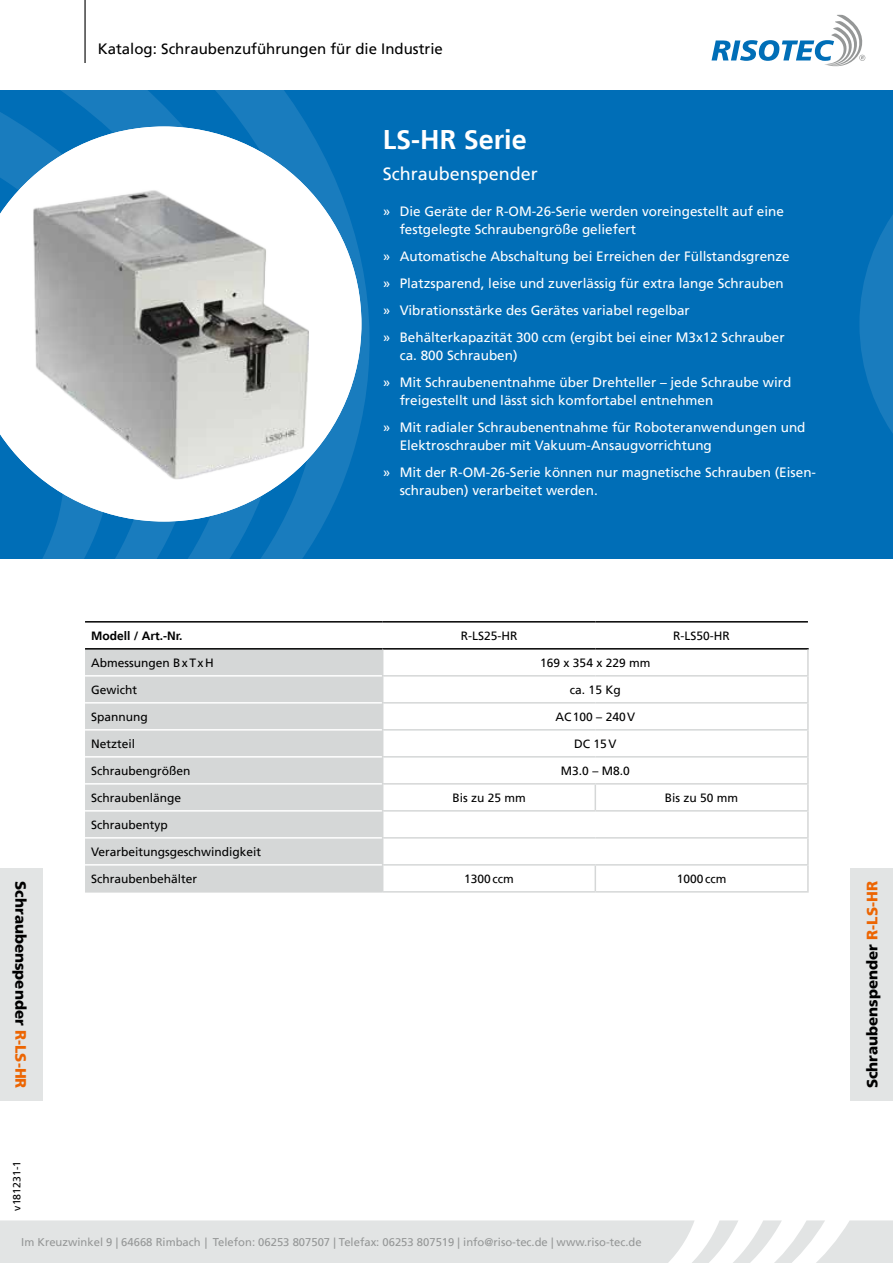
<style>
.page{position:relative;width:893px;height:1263px;background:#fff}
.page>*{position:absolute;margin:0;border:0;box-sizing:border-box;transform-origin:0 0}
.t1{font:700 27px "Frutiger LT";color:#fff}
.t2{font:18px "Frutiger LT";color:#fff}
.t3{font:900 15px "Frutiger LT";color:#000}
.t4{font:15px "Frutiger LT";color:#000}
.t5{font:13.5px/27px "Frutiger LT";color:#fff}
.t6{font:12px "Frutiger LT";color:#000}
.t7{font:700 12px "Frutiger LT";color:#000}
.t8{font:11.25px "Frutiger LT";color:#959797}
.t9{font:10.5px "Frutiger LT";color:#000}
.s1{color:#ec6502}
</style>
<div class="page">
<div style="left:0;top:90px;width:893px;height:468px;background:#006eb7"></div>
<svg style="left:0;top:90px;width:370px;height:468px"></svg>
<hr style="left:84px;top:0;width:2px;height:63px;background:#000">
<svg style="left:711px;top:15px;width:154px;height:51px"></svg>
<svg style="left:0;top:1220px;width:893px;height:43px;background:#e5e7e7"></svg>
<svg style="left:859px;top:215px;width:34px;height:218px"></svg>
<svg style="left:0;top:126px;width:361px;height:395px;fill:#fff"></svg>
<img style="left:31px;top:188px;width:278px;height:292px">
<div style="left:85px;top:650px;width:297px;height:241px;background:#d5d7d7"></div>
<hr style="left:85px;top:675px;width:297px;height:2px;background:#fff">
<hr style="left:85px;top:702px;width:297px;height:2px;background:#fff">
<hr style="left:85px;top:729px;width:297px;height:2px;background:#fff">
<hr style="left:85px;top:756px;width:297px;height:2px;background:#fff">
<hr style="left:85px;top:783px;width:297px;height:2px;background:#fff">
<hr style="left:85px;top:810px;width:297px;height:2px;background:#fff">
<hr style="left:85px;top:837px;width:297px;height:2px;background:#fff">
<hr style="left:85px;top:864px;width:297px;height:2px;background:#fff">
<hr style="left:383px;top:621px;width:212px;height:2px;background:#000">
<hr style="left:595px;top:621px;width:213px;height:2px;background:#000">
<hr style="left:383px;top:648px;width:212px;height:2px;background:#000">
<hr style="left:595px;top:648px;width:214px;height:2px;background:#000">
<hr style="left:85px;top:621px;width:298px;height:2px;background:#000">
<hr style="left:85px;top:648px;width:298px;height:2px;background:#000">
<svg style="left:595px;top:785px;width:1px;height:25px"></svg>
<svg style="left:595px;top:866px;width:1px;height:25px"></svg>
<hr style="left:807px;top:650px;width:2px;height:25px;background:#d5d7d7">
<hr style="left:382px;top:675px;width:213px;height:2px;background:#d5d7d7">
<hr style="left:595px;top:675px;width:214px;height:2px;background:#d5d7d7">
<hr style="left:807px;top:677px;width:2px;height:25px;background:#d5d7d7">
<hr style="left:382px;top:702px;width:213px;height:2px;background:#d5d7d7">
<hr style="left:595px;top:702px;width:214px;height:2px;background:#d5d7d7">
<hr style="left:807px;top:704px;width:2px;height:25px;background:#d5d7d7">
<hr style="left:382px;top:729px;width:213px;height:2px;background:#d5d7d7">
<hr style="left:595px;top:729px;width:214px;height:2px;background:#d5d7d7">
<hr style="left:807px;top:731px;width:2px;height:25px;background:#d5d7d7">
<hr style="left:382px;top:756px;width:213px;height:2px;background:#d5d7d7">
<hr style="left:595px;top:756px;width:214px;height:2px;background:#d5d7d7">
<hr style="left:807px;top:758px;width:2px;height:25px;background:#d5d7d7">
<hr style="left:382px;top:783px;width:213px;height:2px;background:#d5d7d7">
<hr style="left:595px;top:783px;width:214px;height:2px;background:#d5d7d7">
<hr style="left:807px;top:785px;width:2px;height:25px;background:#d5d7d7">
<hr style="left:382px;top:810px;width:213px;height:2px;background:#d5d7d7">
<hr style="left:595px;top:810px;width:214px;height:2px;background:#d5d7d7">
<hr style="left:807px;top:812px;width:2px;height:25px;background:#d5d7d7">
<hr style="left:382px;top:837px;width:213px;height:2px;background:#d5d7d7">
<hr style="left:595px;top:837px;width:214px;height:2px;background:#d5d7d7">
<hr style="left:807px;top:839px;width:2px;height:25px;background:#d5d7d7">
<hr style="left:382px;top:864px;width:213px;height:2px;background:#d5d7d7">
<svg style="left:382px;top:650px;width:1px;height:241px"></svg>
<hr style="left:595px;top:864px;width:214px;height:2px;background:#d5d7d7">
<hr style="left:807px;top:866px;width:2px;height:25px;background:#d5d7d7">
<hr style="left:85px;top:891px;width:298px;height:2px;background:#d5d7d7">
<hr style="left:383px;top:891px;width:212px;height:2px;background:#d5d7d7">
<hr style="left:595px;top:891px;width:214px;height:2px;background:#d5d7d7">
<div style="left:850px;top:868px;width:43px;height:233px;background:#e2e4e4"></div>
<div style="left:0;top:868px;width:43px;height:233px;background:#e2e4e4"></div>
<p class="t4" style="left:98px;top:40px;width:347px">Katalog: Schraubenzuführungen für die Industrie</p>
<h1 class="t1" style="left:383px;top:123px;width:146px">LS-HR Serie</h1>
<h2 class="t2" style="left:383px;top:163px;width:157px">Schraubenspender</h2>
<p class="t5" style="left:400px;top:202px;width:386px;line-height:18px;text-indent:-17px">» Die Geräte der R-OM-26-Serie werden voreingestellt auf eine festgelegte Schraubengröße geliefert</p>
<p class="t5" style="left:383px;top:243px;width:409px">» Automatische Abschaltung bei Erreichen der Füllstandsgrenze » Platzsparend, leise und zuverlässig für extra lange Schrauben » Vibrationsstärke des Gerätes variabel regelbar<br>» Behälterkapazität 300 ccm (ergibt bei einer M3x12 Schrauber</p>
<p class="t5" style="left:383px;top:342px;width:410px;text-indent:17px">ca. 800 Schrauben)<br>» Mit Schraubenentnahme ü ber Drehteller – jede Schraube wird</p>
<p class="t5" style="left:383px;top:387px;width:424px;text-indent:17px">freigestellt und lässt sich komfortabel entnehmen<br>» Mit radialer Schraubenentnahme für Roboteranwendungen und</p>
<p class="t5" style="left:383px;top:432px;width:435px;text-indent:17px">Elektroschrauber mit Vakuum-Ansaugvorrichtung<br>» Mit der R-OM-26-Serie können nur magnetische Schrauben (Eisen-</p>
<p class="t5" style="left:400px;top:477px;width:200px">schrauben) verarbeitet werden.</p>
<p class="t3" style="left:30px;top:881px;width:209px;rotate:90deg">Schraubenspender <span class="s1">R-LS-HR</span></p>
<p class="t9" style="left:11px;top:1211px;width:51px;rotate:-90deg">v181231-1</p>
<p class="t7" style="left:91px;top:629px;width:93px">Modell / Art.-Nr.</p>
<p class="t6" style="left:461px;top:629px;width:58px">R-LS25-HR</p>
<p class="t6" style="left:673px;top:629px;width:58px">R-LS50-HR</p>
<p class="t6" style="left:91px;top:656px;width:124px">Abmessungen BxTxH</p>
<p class="t6" style="left:540px;top:656px;width:112px">169 x 354 x 229 mm</p>
<p class="t6" style="left:91px;top:683px;width:47px">Gewicht</p>
<p class="t6" style="left:570px;top:683px;width:52px">ca. 15 Kg</p>
<p class="t6" style="left:91px;top:710px;width:58px">Spannung</p>
<p class="t6" style="left:555px;top:710px;width:81px">AC100 – 240V</p>
<p class="t6" style="left:91px;top:737px;width:46px">Netzteil</p>
<p class="t6" style="left:574px;top:737px;width:44px">DC 15V</p>
<p class="t6" style="left:91px;top:764px;width:101px">Schraubengrößen</p>
<p class="t6" style="left:561px;top:764px;width:70px">M3.0 – M8.0</p>
<p class="t6" style="left:91px;top:791px;width:92px">Schraubenlänge</p>
<p class="t6" style="left:452px;top:791px;width:75px">Bis zu 25 mm</p>
<p class="t6" style="left:665px;top:791px;width:75px">Bis zu 50 mm</p>
<p class="t6" style="left:91px;top:818px;width:78px">Schraubentyp</p>
<p class="t6" style="left:91px;top:845px;width:172px">Verarbeitungsgeschwindigkeit</p>
<p class="t6" style="left:91px;top:872px;width:108px">Schraubenbehälter</p>
<p class="t6" style="left:464px;top:872px;width:51px">1300ccm</p>
<p class="t6" style="left:677px;top:872px;width:51px">1000ccm</p>
<p class="t8" style="left:21px;top:1235px;width:622px">Im Kreuzwinkel 9 | 64668 Rimbach | Telefon: 06253 807507 | Telefax: 06253 807519 | info@riso-tec.de | www.riso-tec.de</p>
<p class="t3" style="left:863px;top:1088px;width:209px;rotate:-90deg">Schraubenspender <span class="s1">R-LS-HR</span></p>
</div>
